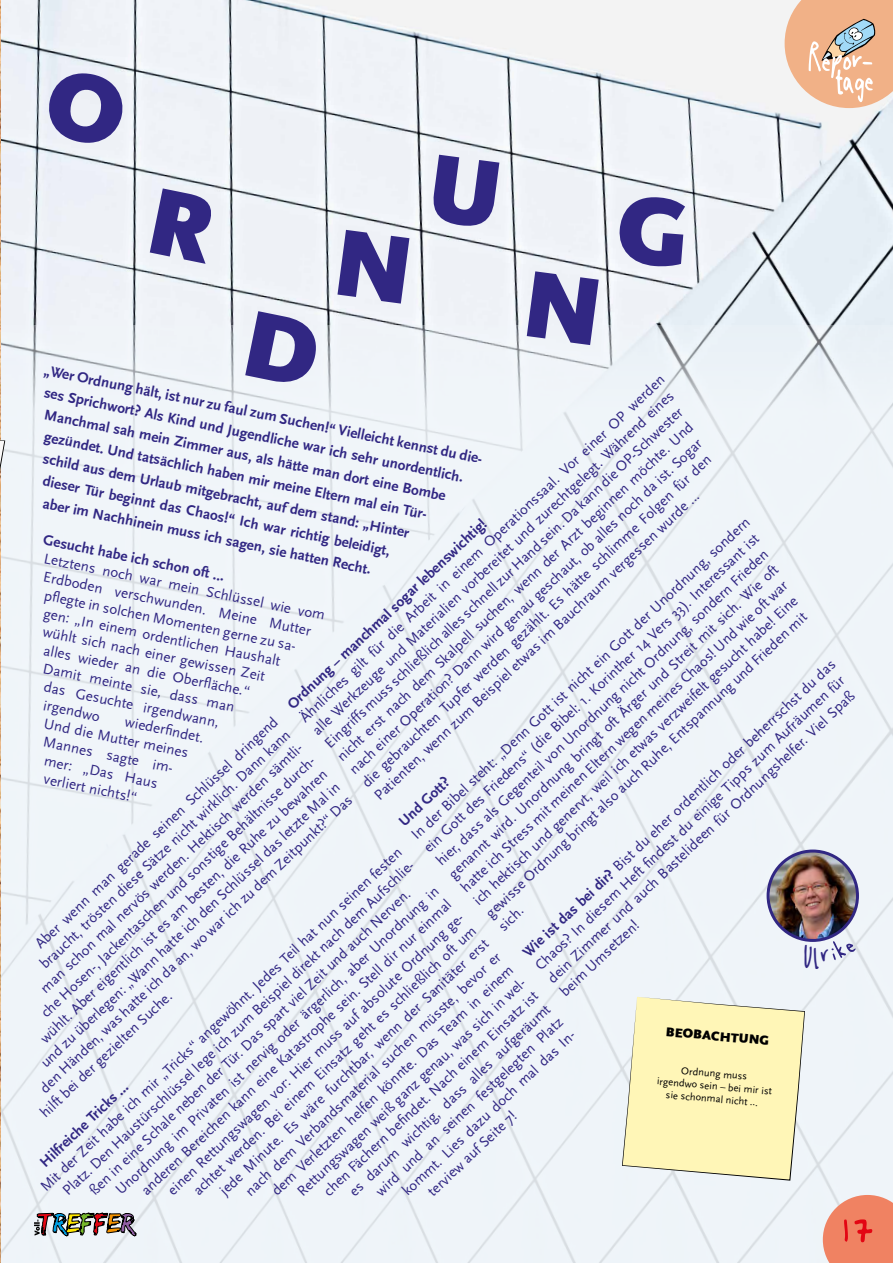
<style>
.page{position:relative;width:893px;height:1263px;background:#fff}
.page>*{position:absolute;margin:0;border:0;box-sizing:border-box;transform-origin:0 0}
.t1{font:76.5px "Handschrift";color:#e30613}
.t2{font:51px "Druckschrift";letter-spacing:-.08em;color:#fff}
.t3{font:15px/18px "Scala Sans OT";color:#312783}
.t4{font:700 15px "Scala Sans OT";color:#312783}
.t5{font:900 13.35px "Scala Sans OT";color:#000}
.t6{font:10.5px/12.6px "Scala Sans OT";color:#000;text-align:center}
.s1{font-weight:700}
.s2{font-size:94.5px}
</style>
<div class="page">
<img style="left:0;top:0;width:893px;height:402px">
<div style="left:1px;top:325px;width:892px;height:938px;background:#f1f6fa"></div>
<svg style="left:0;top:163px;width:3px;height:10px"></svg>
<svg style="left:823px;top:1195px;width:70px;height:68px;background:#ef8e72"></svg>
<svg style="left:785px;top:0;width:108px;height:108px;background:#e7b797"></svg>
<svg style="left:34px;top:1212px;width:102px;height:24px"></svg>
<svg style="left:0;top:402px;width:5px;height:226px"></svg>
<img style="left:769px;top:851px;width:88px;height:89px">
<div style="left:767px;top:849px;width:92px;height:93px;border:3px solid #312783;border-radius:50%"></div>
<svg style="left:622px;top:997px;width:183px;height:184px;background:#f9f2be"></svg>
<div style="left:43px;top:67px;width:86px;height:82px;background:#eef1f6"></div>
<div style="left:150px;top:188px;width:69px;height:76px;background:#eef1f6"></div>
<div style="left:337px;top:155px;width:262px;height:190px;background:#eff2f7"></div>
<svg style="left:245px;top:311px;width:77px;height:14px"></svg>
<div style="left:617px;top:195px;width:69px;height:73px;background:#eef1f6"></div>
<svg style="left:803px;top:939px;width:53px;height:30px"></svg>
<h2 class="t2" style="left:806px;top:40px;width:60px">Repor</h2>
<h2 class="t2" style="left:833px;top:60px;width:44px">tage</h2>
<p class="t4" style="left:46px;top:360px;width:452px;rotate:12deg">„Wer Ordnung hält, ist nur zu faul zum Suchen!“ Vielleicht kennst du die-</p>
<p class="t3" style="left:295px;top:711px;width:498px;rotate:-43deg">Ähnliches gilt für die Arbeit in einem Operationssaal. Vor einer OP werden alle Werkzeuge und Materialien vorbereitet und zurechtgelegt. Während eines Eingriffs muss schließlich alles schnell zur Hand sein. Da kann die OP-Schwester nicht erst nach dem Skalpell suchen, wenn der Arzt beginnen möchte. Und nach einer Operation? Dann wird genau geschaut, ob alles noch da ist. Sogar die gebrauchten Tupfer werden gezählt. Es hätte schlimme Folgen für den Patienten, wenn zum Beispiel etwas im Bauchraum vergessen wurde ...</p>
<p class="t4" style="left:47px;top:382px;width:429px;rotate:12deg">ses Sprichwort? Als Kind und Jugendliche war ich sehr unordentlich.</p>
<p class="t4" style="left:47px;top:404px;width:411px;rotate:12deg">Manchmal sah mein Zimmer aus, als hätte man dort eine Bombe</p>
<p class="t4" style="left:47px;top:427px;width:395px;rotate:12deg">gezündet. Und tatsächlich haben mir meine Eltern mal ein Tür-</p>
<p class="t4" style="left:45px;top:448px;width:375px;rotate:12deg">schild aus dem Urlaub mitgebracht, auf dem stand: „Hinter</p>
<p class="t4" style="left:45px;top:471px;width:355px;rotate:12deg">dieser Tür beginnt das Chaos!“ Ich war richtig beleidigt,</p>
<p class="t4" style="left:45px;top:493px;width:336px;rotate:12deg">aber im Nachhinein muss ich sagen, sie hatten Recht.</p>
<p class="t4" style="left:283px;top:699px;width:270px;rotate:-43deg">Ordnung – manchmal sogar lebenswichtig!</p>
<p class="t3" style="left:406px;top:829px;width:462px;rotate:-43deg">In der Bibel steht: „Denn Gott ist nicht ein Gott der Unordnung, sondern ein Gott des Friedens“ (die Bibel: 1. Korinther 14 Vers 33). Interessant ist hier, dass als Gegenteil von Unordnung nicht Ordnung, sondern Frieden genannt wird. Unordnung bringt oft Ärger und Streit mit sich. Wie oft hatte ich Stress mit meinen Eltern wegen meines Chaos! Und wie oft war ich hektisch und genervt, weil ich etwas verzweifelt gesucht habe! Eine gewisse Ordnung bringt also auch Ruhe, Entspannung und Frieden mit</p>
<p class="t4" style="left:45px;top:530px;width:186px;rotate:12deg">Gesucht habe ich schon oft ...</p>
<p class="t3" style="left:46px;top:548px;width:288px;rotate:12deg">Letztens noch war mein Schlüssel wie vom</p>
<p class="t3" style="left:46px;top:567px;width:275px;rotate:12deg">Erdboden verschwunden. Meine Mutter</p>
<p class="t3" style="left:46px;top:585px;width:261px;rotate:12deg">pfl egte in solchen Momenten gerne zu sa-</p>
<p class="t3" style="left:46px;top:603px;width:243px;rotate:12deg">gen: „In einem ordentlichen Haushalt</p>
<p class="t3" style="left:45px;top:622px;width:228px;rotate:12deg">wühlt sich nach einer gewissen Zeit</p>
<p class="t3" style="left:46px;top:640px;width:211px;rotate:12deg">alles wieder an die Oberfl äche.“</p>
<p class="t3" style="left:517px;top:946px;width:426px;rotate:-43deg"><span class="s1">Wie ist das bei dir?</span> Bist du eher ordentlich oder beherrschst du das<br>Chaos? In diesem Heft fi ndest du einige Tipps zum Aufräumen für dein Zimmer und auch Bastelideen für Ordnungshelfer. Viel Spaß</p>
<p class="t3" style="left:45px;top:659px;width:196px;rotate:12deg">Damit meinte sie, dass man</p>
<p class="t3" style="left:46px;top:677px;width:180px;rotate:12deg">das Gesuchte irgendwann,</p>
<p class="t3" style="left:45px;top:696px;width:59px;rotate:12deg">irgendwo</p>
<p class="t3" style="left:30px;top:938px;width:330px;rotate:-43deg">Aber wenn man gerade seinen Schlüssel dringend</p>
<p class="t3" style="left:46px;top:714px;width:148px;rotate:12deg">Und die Mutter meines</p>
<p class="t3" style="left:127px;top:713px;width:82px;rotate:12deg">wiederfi ndet.</p>
<p class="t3" style="left:35px;top:958px;width:340px;rotate:-43deg">braucht, trösten diese Sätze nicht wirklich. Dann kann</p>
<p class="t3" style="left:46px;top:732px;width:137px;rotate:12deg">Mannes sagte im-</p>
<p class="t3" style="left:36px;top:983px;width:360px;rotate:-43deg">man schon mal nervös werden. Hektisch werden sämtli-</p>
<p class="t3" style="left:36px;top:1007px;width:377px;rotate:-43deg">che Hosen-, Jackentaschen und sonstige Behältnisse durch-</p>
<p class="t3" style="left:46px;top:751px;width:117px;rotate:12deg">mer: „Das Haus</p>
<p class="t3" style="left:35px;top:1033px;width:391px;rotate:-43deg">wühlt. Aber eigentlich ist es am besten, die Ruhe zu bewahren</p>
<p class="t4" style="left:395px;top:817px;width:66px;rotate:-43deg">Und Gott?</p>
<p class="t3" style="left:46px;top:769px;width:96px;rotate:12deg">verliert nichts!“</p>
<p class="t3" style="left:36px;top:1057px;width:408px;rotate:-43deg">und zu überlegen: „Wann hatte ich den Schlüssel das letzte Mal in</p>
<p class="t3" style="left:35px;top:1082px;width:426px;rotate:-43deg">den Händen, was hatte ich da an, wo war ich zu dem Zeitpunkt?“ Das</p>
<p class="t3" style="left:35px;top:1181px;width:493px;rotate:-43deg">Mit der Zeit habe ich mir „Tricks“ angewöhnt. Jedes Teil hat nun seinen festen</p>
<p class="t3" style="left:58px;top:1185px;width:483px;rotate:-43deg">Platz. Den Haustürschlüssel lege ich zum Beispiel direkt nach dem Aufschlie-</p>
<p class="t3" style="left:111px;top:1184px;width:441px;rotate:-43deg">Unordnung im Privaten ist nervig oder ärgerlich, aber Unordnung in</p>
<p class="t3" style="left:84px;top:1184px;width:438px;rotate:-43deg">ßen in eine Schale neben der Tür. Das spart viel Zeit und auch Nerven.</p>
<p class="t3" style="left:136px;top:1185px;width:423px;rotate:-43deg">anderen Bereichen kann eine Katastrophe sein. Stell dir nur einmal</p>
<p class="t3" style="left:494px;top:922px;width:30px;rotate:-43deg">sich.</p>
<p class="t3" style="left:163px;top:1184px;width:407px;rotate:-43deg">einen Rettungswagen vor: Hier muss auf absolute Ordnung ge-</p>
<p class="t3" style="left:556px;top:987px;width:104px;rotate:-43deg">beim Umsetzen!</p>
<p class="t3" style="left:188px;top:1185px;width:385px;rotate:-43deg">achtet werden. Bei einem Einsatz geht es schließlich oft um</p>
<p class="t3" style="left:215px;top:1185px;width:366px;rotate:-43deg">jede Minute. Es wäre furchtbar, wenn der Sanitäter erst</p>
<p class="t3" style="left:240px;top:1185px;width:348px;rotate:-43deg">nach dem Verbandsmaterial suchen müsste, bevor er</p>
<p class="t3" style="left:267px;top:1185px;width:328px;rotate:-43deg">dem Verletzten helfen könnte. Das Team in einem</p>
<p class="t3" style="left:293px;top:1186px;width:314px;rotate:-43deg">Rettungswagen weiß ganz genau, was sich in wel-</p>
<p class="t3" style="left:319px;top:1186px;width:291px;rotate:-43deg">chen Fächern befi ndet. Nach einem Einsatz ist</p>
<p class="t3" style="left:36px;top:1107px;width:177px;rotate:-43deg">hilft bei der gezielten Suche.</p>
<p class="t3" style="left:345px;top:1186px;width:273px;rotate:-43deg">es darum wichtig, dass alles aufgeräumt</p>
<p class="t3" style="left:371px;top:1186px;width:253px;rotate:-43deg">wird und an seinen festgelegten Platz</p>
<p class="t5" style="left:667px;top:1024px;width:105px;rotate:5deg">BEOBACHTUNG</p>
<p class="t6" style="left:659px;top:1062px;width:117px;rotate:5deg">Ordnung muss<br>irgendwo sein – bei mir ist sie schonmal nicht ...</p>
<p class="t3" style="left:398px;top:1186px;width:237px;rotate:-43deg">kommt. Lies dazu doch mal das In-</p>
<p class="t4" style="left:36px;top:1158px;width:117px;rotate:-43deg">Hilfreiche Tricks …</p>
<p class="t3" style="left:424px;top:1187px;width:118px;rotate:-43deg">terview auf Seite 7!</p>
<h1 class="t1" style="left:840px;top:1202px;width:39px">1<span class="s2">7</span></h1>
</div>
